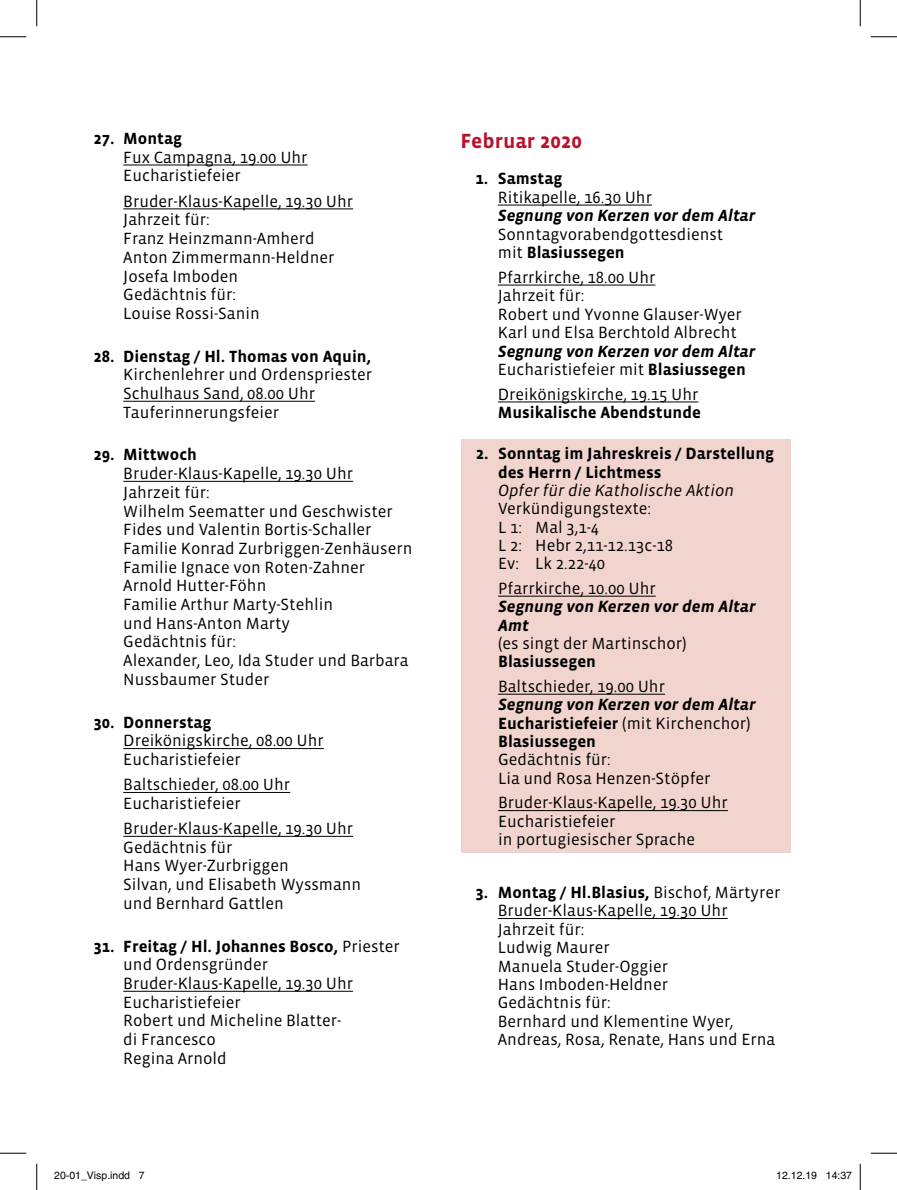
<style>
.page{position:relative;width:897px;height:1190px;background:#fff}
.page>*{position:absolute;margin:0;border:0;box-sizing:border-box;transform-origin:0 0}
.t1{font:700 21px "Vista Sans";color:#b7142c}
.t2{font:16.62px/18.7px "Vista Sans";color:#000}
.t3{font:700 16.62px/18.4px "Vista Sans";color:#000}
.t4{font:italic 700 16.62px/18.4px "Vista Sans";color:#000}
.t5{font:italic 16.62px "Vista Sans";color:#000}
.t6{font:10.5px "Helvetica";color:#000}
.s1{font-weight:700}
.s2{font-weight:400;font-style:normal}
.s3{font-style:normal}
.s4{font-style:italic}
.s5{font-weight:400}
</style>
<div class="page">
<hr style="left:123px;top:165px;width:185px;height:1px;background:#000">
<hr style="left:123px;top:209px;width:230px;height:1px;background:#000">
<hr style="left:123px;top:401px;width:192px;height:1px;background:#000">
<hr style="left:123px;top:481px;width:230px;height:1px;background:#000">
<hr style="left:123px;top:748px;width:201px;height:1px;background:#000">
<hr style="left:123px;top:792px;width:167px;height:1px;background:#000">
<hr style="left:123px;top:836px;width:230px;height:1px;background:#000">
<hr style="left:123px;top:991px;width:230px;height:1px;background:#000">
<hr style="left:498px;top:205px;width:154px;height:1px;background:#000">
<hr style="left:498px;top:285px;width:157px;height:1px;background:#000">
<hr style="left:498px;top:402px;width:200px;height:1px;background:#000">
<hr style="left:498px;top:918px;width:230px;height:1px;background:#000">
<div style="left:461px;top:439px;width:330px;height:413px;background:#f0d4cd"></div>
<hr style="left:498px;top:596px;width:158px;height:1px;background:#000">
<hr style="left:498px;top:694px;width:167px;height:1px;background:#000">
<hr style="left:498px;top:810px;width:230px;height:1px;background:#000">
<svg style="left:0;top:36px;width:26px;height:1px"></svg>
<svg style="left:871px;top:36px;width:26px;height:1px"></svg>
<svg style="left:0;top:1153px;width:26px;height:1px"></svg>
<svg style="left:871px;top:1153px;width:26px;height:1px"></svg>
<svg style="left:36px;top:0;width:1px;height:26px"></svg>
<svg style="left:36px;top:1163px;width:1px;height:27px"></svg>
<svg style="left:860px;top:0;width:1px;height:26px"></svg>
<svg style="left:860px;top:1163px;width:1px;height:27px"></svg>
<p class="t3" style="left:94px;top:130px;width:90px">27. Montag</p>
<p class="t2" style="left:123px;top:148px;width:186px">Fux Campagna, 19.00 Uhr<br>Eucharistiefeier</p>
<p class="t2" style="left:123px;top:192px;width:231px">Bruder-Klaus-Kapelle, 19.30 Uhr<br>Jahrzeit für:<br>Franz Heinzmann-Amherd<br>Anton Zimmermann-Heldner<br>Josefa Imboden<br>Gedächtnis für:<br>Louise Rossi-Sanin</p>
<p class="t3" style="left:94px;top:347px;width:279px">28. Dienstag / Hl. Thomas von Aquin,</p>
<p class="t2" style="left:123px;top:366px;width:250px">Kirchenlehrer und Ordenspriester<br>Schulhaus Sand, 08.00 Uhr<br>Tauferinnerungsfeier</p>
<p class="t3" style="left:94px;top:446px;width:105px">29. Mittwoch</p>
<p class="t2" style="left:123px;top:464px;width:291px">Bruder-Klaus-Kapelle, 19.30 Uhr<br>Jahrzeit für:<br>Wilhelm Seematter und Geschwister<br>Fides und Valentin Bortis-Schaller<br>Familie Konrad Zurbriggen-Zenhäusern<br>Familie Ignace von Roten-Zahner<br>Arnold Hutter-Föhn<br>Familie Arthur Marty-Stehlin<br>und Hans-Anton Marty<br>Gedächtnis für:<br>Alexander, Leo, Ida Studer und Barbara<br>Nussbaumer Studer</p>
<p class="t3" style="left:94px;top:713px;width:119px">30. Donnerstag</p>
<p class="t2" style="left:123px;top:731px;width:202px">Dreikönigskirche, 08.00 Uhr<br>Eucharistiefeier</p>
<p class="t2" style="left:123px;top:775px;width:168px">Baltschieder, 08.00 Uhr<br>Eucharistiefeier</p>
<p class="t2" style="left:123px;top:819px;width:240px">Bruder-Klaus-Kapelle, 19.30 Uhr<br>Gedächtnis für<br>Hans Wyer-Zurbriggen<br>Silvan, und Elisabeth Wyssmann und Bernhard Gattlen</p>
<p class="t2" style="left:123px;top:937px;width:278px;text-indent:-30px"><span class="s1">31. Freitag / Hl. Johannes Bosco,</span> Priester und Ordensgründer<br>Bruder-Klaus-Kapelle, 19.30 Uhr<br>Eucharistiefeier<br>Robert und Micheline Blatter-<br>di Francesco<br>Regina Arnold</p>
<p class="t1" style="left:461px;top:130px;width:123px">Februar 2020</p>
<p class="t3" style="left:476px;top:170px;width:88px">1. Samstag</p>
<p class="t2" style="left:498px;top:188px;width:156px">Ritikapelle, 16.30 Uhr</p>
<p class="t4" style="left:498px;top:207px;width:259px">Segnung von Kerzen vor dem Altar</p>
<p class="t2" style="left:498px;top:225px;width:227px">Sonntagvorabendgottesdienst mit <span class="s1">Blasiussegen</span></p>
<p class="t2" style="left:498px;top:268px;width:246px">Pfarrkirche, 18.00 Uhr<br>Jahrzeit für:<br>Robert und Yvonne Glauser-Wyer<br>Karl und Elsa Berchtold Albrecht</p>
<p class="t4" style="left:498px;top:342px;width:259px">Segnung von Kerzen vor dem Altar<br><span class="s2">Eucharistiefeier mit</span> <span class="s3">Blasiussegen</span></p>
<p class="t2" style="left:498px;top:385px;width:202px">Dreikönigskirche, 19.15 Uhr</p>
<p class="t3" style="left:498px;top:404px;width:205px">Musikalische Abendstunde</p>
<p class="t3" style="left:498px;top:445px;width:277px;text-indent:-22px">2. Sonntag im Jahreskreis / Darstellung des Herrn / Lichtmess</p>
<p class="t5" style="left:498px;top:482px;width:238px">Opfer für die Katholische Aktion</p>
<p class="t2" style="left:498px;top:500px;width:177px">Verkündigungstexte:<br>L 1: Mal 3,1-4<br>L 2: Hebr 2,11-12.13c-18<br>Ev: Lk 2.22-40</p>
<p class="t2" style="left:498px;top:579px;width:159px">Pfarrkirche, 10.00 Uhr</p>
<p class="t4" style="left:498px;top:598px;width:259px">Segnung von Kerzen vor dem Altar<br>Amt</p>
<p class="t2" style="left:498px;top:634px;width:190px">(es singt der Martinschor)</p>
<p class="t3" style="left:498px;top:653px;width:99px">Blasiussegen</p>
<p class="t2" style="left:498px;top:677px;width:168px">Baltschieder, 19.00 Uhr</p>
<p class="t3" style="left:498px;top:696px;width:259px"><span class="s4">Segnung von Kerzen vor dem Altar<br></span>Eucharistiefeier <span class="s5">(mit Kirchenchor)<br></span>Blasiussegen</p>
<p class="t2" style="left:498px;top:751px;width:214px">Gedächtnis für:<br>Lia und Rosa Henzen-Stöpfer</p>
<p class="t2" style="left:498px;top:794px;width:231px">Bruder-Klaus-Kapelle, 19.30 Uhr<br>Eucharistiefeier<br>in portugiesischer Sprache</p>
<p class="t2" style="left:498px;top:883px;width:284px;text-indent:-22px"><span class="s1">3. Montag / Hl.Blasius,</span> Bischof, Märtyrer<br>Bruder-Klaus-Kapelle, 19.30 Uhr<br>Jahrzeit für:<br>Ludwig Maurer<br>Manuela Studer-Oggier<br>Hans Imboden-Heldner<br>Gedächtnis für:<br>Bernhard und Klementine Wyer,<br>Andreas, Rosa, Renate, Hans und Erna</p>
<p class="t6" style="left:54px;top:1169px;width:92px">20-01_Visp.indd 7</p>
<p class="t6" style="left:776px;top:1169px;width:77px">12.12.19 14:37</p>
</div>
